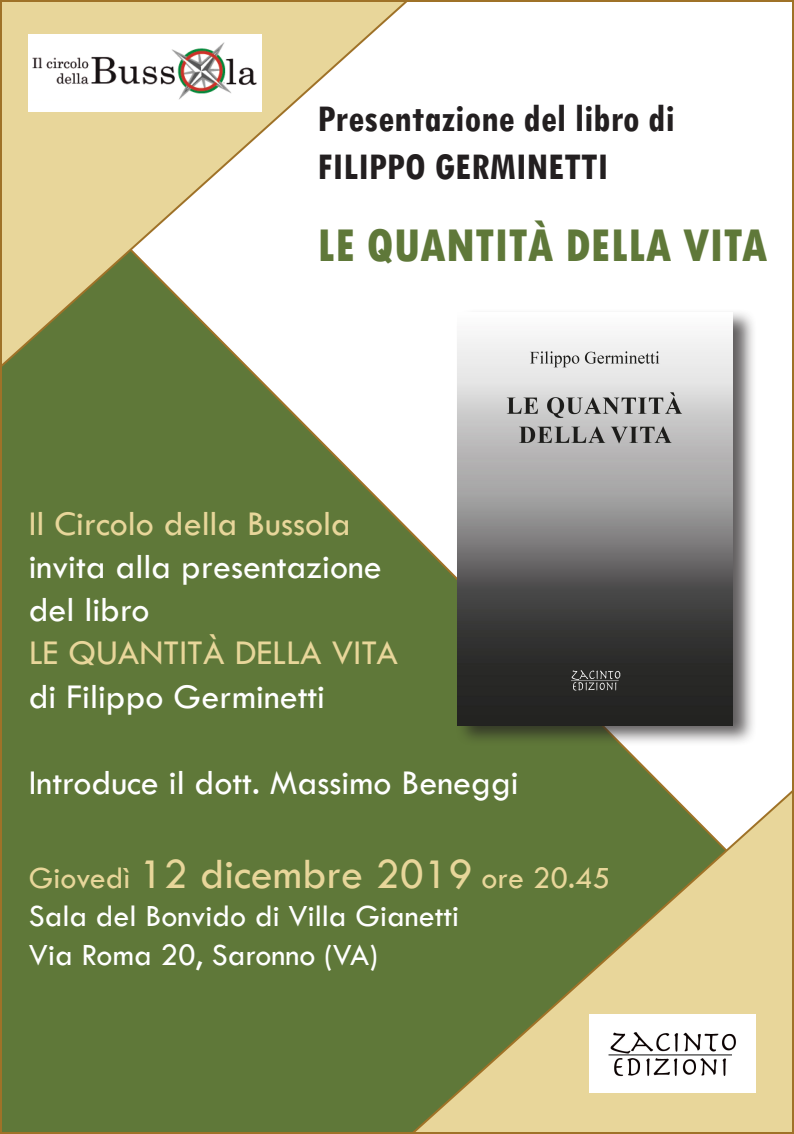
<style>
.page{position:relative;width:794px;height:1134px;background:#fff}
.page>*{position:absolute;margin:0;border:0;box-sizing:border-box;transform-origin:0 0}
.t1{font:800 condensed 48px "Tw Cen";color:#5f7839}
.t2{font:700 condensed 40px "Tw Cen";color:#231f20}
.t3{font:36px "Tw Cen";color:#fff}
.t4{font:36px "Tw Cen";color:#e8d69a}
.t5{font:32px "Tw Cen";color:#fff}
.t6{font:32px "Tw Cen";color:#e8d69a}
.s1{font-size:44px}
</style>
<div class="page">
<div style="left:1px;top:406px;width:454px;height:727px;background:#5f7839"></div>
<svg style="left:1px;top:1px;width:438px;height:405px"></svg>
<svg style="left:364px;top:743px;width:428px;height:390px;background:#98a066"></svg>
<img style="left:29px;top:35px;width:232px;height:77px">
<div style="left:455px;top:308px;width:301px;height:438px;background:#231f20;opacity:.71"></div>
<img style="left:457px;top:313px;width:275px;height:412px">
<img style="left:590px;top:1015px;width:165px;height:77px">
<hr style="left:0;top:0;width:794px;height:1px;background:#9f7228">
<hr style="left:792px;top:0;width:2px;height:1134px;background:#9f7228">
<hr style="left:0;top:0;width:1px;height:1134px;background:#9f7228">
<hr style="left:0;top:1133px;width:794px;height:1px;background:#9f7228">
<p class="t2" style="left:317px;top:94px;width:358px">Presentazione del libro di</p>
<p class="t2" style="left:317px;top:142px;width:292px">FILIPPO GERMINETTI</p>
<p class="t1" style="left:317px;top:217px;width:451px">LE QUANTITÀ DELLA VITA</p>
<p class="t4" style="left:29px;top:502px;width:323px">Il Circolo della Bussola</p>
<p class="t3" style="left:29px;top:545px;width:354px">invita alla presentazione</p>
<p class="t3" style="left:29px;top:588px;width:122px">del libro</p>
<p class="t4" style="left:29px;top:631px;width:371px">LE QUANTITÀ DELLA VITA</p>
<p class="t3" style="left:29px;top:674px;width:298px">di Filippo Germinetti</p>
<p class="t3" style="left:29px;top:761px;width:491px">Introduce il dott. Massimo Beneggi</p>
<p class="t6" style="left:29px;top:858px;width:583px">Giovedì <span class="s1">12 dicembre 2019</span> ore 20.45</p>
<p class="t5" style="left:29px;top:897px;width:432px">Sala del Bonvido di Villa Gianetti</p>
<p class="t5" style="left:29px;top:935px;width:351px">Via Roma 20, Saronno (VA)</p>
</div>
